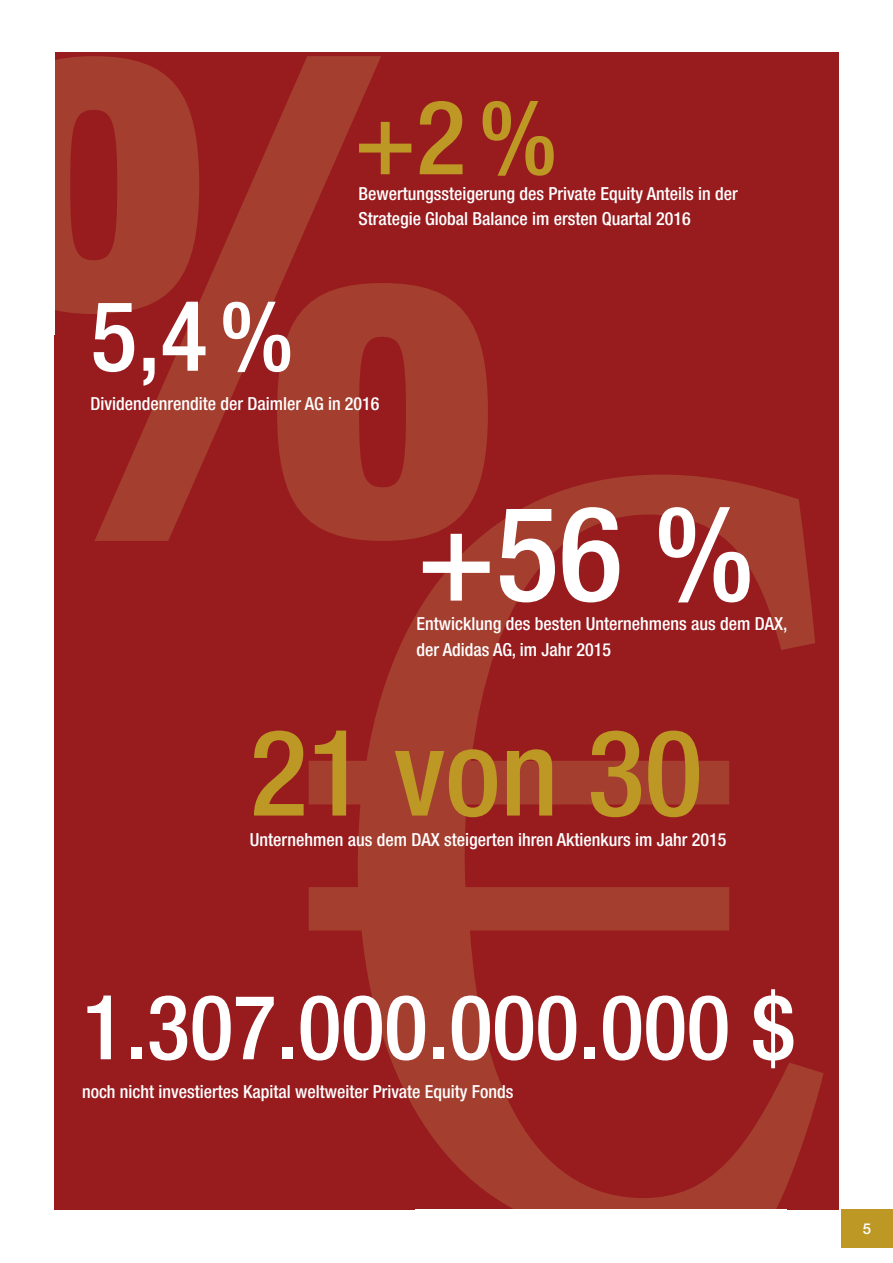
<style>
.page{position:relative;width:893px;height:1263px;background:#fff}
.page>*{position:absolute;margin:0;border:0;box-sizing:border-box;transform-origin:0 0}
.t1{font:1178.1px "Minion Pro";color:#a43e2f}
.t2{font:900 condensed 671.4px "Helvetica Neue LT Pro";color:#a43e2f}
.t3{font:500 condensed 132px "Helvetica Neue LT Pro";color:#fff}
.t4{font:500 condensed 120px "Helvetica Neue LT Pro";color:#bd9825}
.t5{font:500 condensed 103.5px "Helvetica Neue LT Pro";color:#bd9825}
.t6{font:500 condensed 97.5px "Helvetica Neue LT Pro";color:#fff}
.t7{font:500 condensed 90px "Helvetica Neue LT Pro";color:#fff}
.t8{font:500 condensed 18px/25.5px "Helvetica Neue LT Pro";color:#fff}
.t9{font:500 15px "Helvetica Neue LT Pro";color:#fff}
</style>
<div class="page">
<div style="left:841px;top:1210px;width:52px;height:38px;background:#bd9825"></div>
<div style="left:54px;top:52px;width:785px;height:1158px;background:#981b1e"></div>
<h2 class="t2" style="left:-23px;top:-108px;width:524px">%</h2>
<h3 class="t5" style="left:354px;top:76px;width:205px">+2%</h3>
<p class="t8" style="left:358px;top:180px;width:381px">Bewertungssteigerung des Private Equity Anteils in der<br>Strategie Global Balance im ersten Quartal 2016</p>
<h3 class="t6" style="left:91px;top:278px;width:205px">5,4%</h3>
<p class="t8" style="left:91px;top:390px;width:290px">Dividendenrendite der Daimler AG in 2016</p>
<h1 class="t1" style="left:283px;top:59px;width:567px">€</h1>
<h3 class="t3" style="left:417px;top:475px;width:339px">+56 %</h3>
<p class="t8" style="left:417px;top:611px;width:372px">Entwicklung des besten Unternehmens aus dem DAX, der Adidas AG, im Jahr 2015</p>
<h3 class="t4" style="left:250px;top:701px;width:454px">21 von 30</h3>
<p class="t8" style="left:250px;top:826px;width:478px">Unternehmen aus dem DAX steigerten ihren Aktienkurs im Jahr 2015</p>
<h3 class="t7" style="left:82px;top:974px;width:714px">1.307.000.000.000 $</h3>
<p class="t8" style="left:82px;top:1078px;width:433px">noch nicht investiertes Kapital weltweiter Private Equity Fonds</p>
<p class="t9" style="left:863px;top:1220px;width:10px">5</p>
</div>
